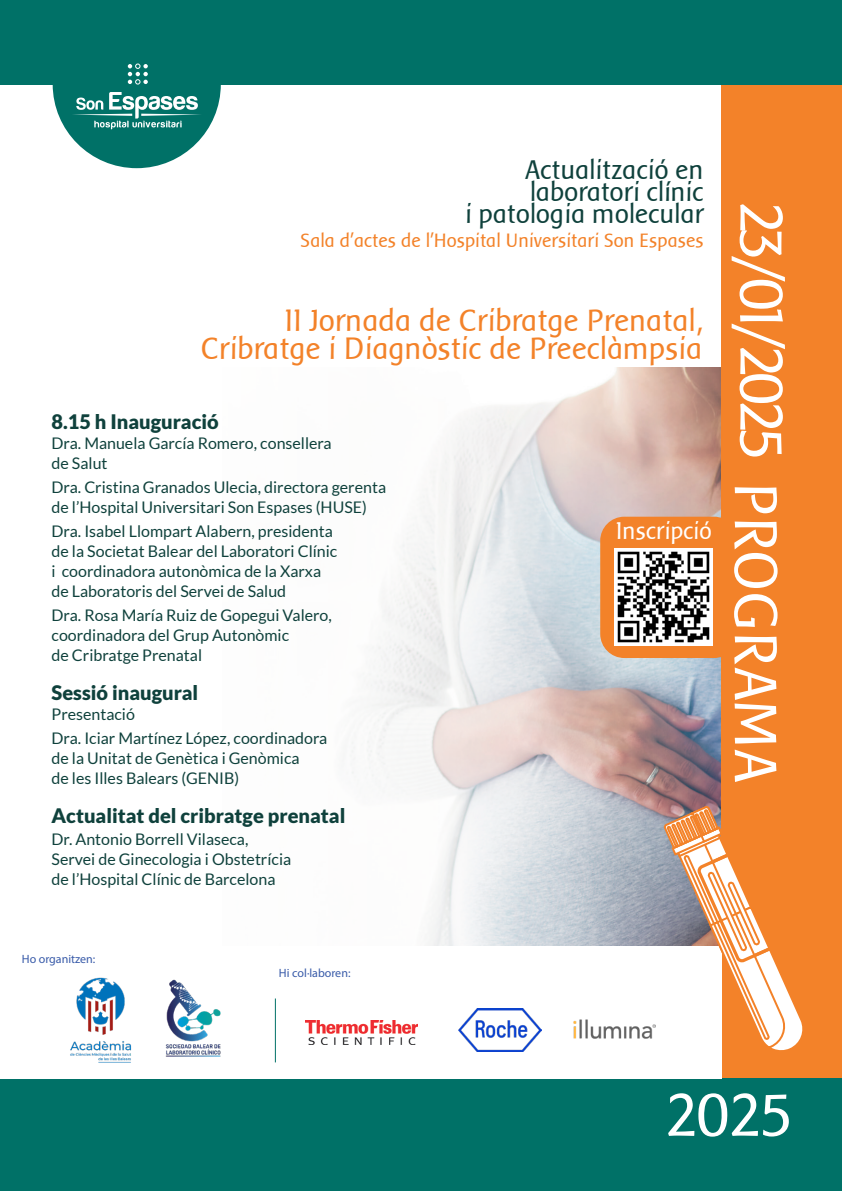
<style>
.page{position:relative;width:842px;height:1191px;background:#fff}
.page>*{position:absolute;margin:0;border:0;box-sizing:border-box;transform-origin:0 0}
.t1{font:62px "Baar Sophia";letter-spacing:-.02em;color:#fff}
.t2{font:32px/28px "Baar Sophia";color:#f38229;text-align:right}
.t3{font:28px/22px "Baar Sophia";color:#0f413c;text-align:right}
.t4{font:25px "Baar Sophia";color:#fff}
.t5{font:900 20px "Lato";color:#0f413c}
.t6{font:20px "Baar Sophia";color:#f38229}
.t7{font:16px/20px "Lato";color:#0f413c}
.t8{font:12px "Myriad Pro";color:#395ba9}
</style>
<div class="page">
<img style="left:350px;top:367px;width:371px;height:579px">
<div style="left:721px;top:0;width:121px;height:1191px;background:#f38229"></div>
<div style="left:0;top:1078px;width:842px;height:113px;background:#007167"></div>
<div style="left:0;top:0;width:842px;height:84px;background:#007167"></div>
<div style="left:53px;top:0;width:168px;height:168px;background:#007167;border-radius:50%"></div>
<svg style="left:73px;top:92px;width:128px;height:37px"></svg>
<svg style="left:128px;top:64px;width:20px;height:20px"></svg>
<img style="left:70px;top:977px;width:62px;height:86px">
<img style="left:165px;top:979px;width:56px;height:78px">
<hr style="left:275px;top:998px;width:1px;height:64px;background:#007167">
<img style="left:459px;top:1008px;width:82px;height:43px">
<img style="left:305px;top:1020px;width:112px;height:24px">
<img style="left:574px;top:1019px;width:81px;height:19px">
<svg style="left:662px;top:804px;width:141px;height:250px"></svg>
<div style="left:600px;top:517px;width:138px;height:141px;background:#f38229;border-radius:24px"></div>
<img style="left:615px;top:548px;width:97px;height:97px">
<h3 class="t3" style="left:466px;top:159px;width:240px">Actualització en laboratori clínic<br>i patologia molecular</h3>
<p class="t6" style="left:301px;top:229px;width:405px">Sala d’actes de l’Hospital Universitari Son Espases</p>
<h2 class="t2" style="left:202px;top:306px;width:503px">II Jornada de Cribratge Prenatal,<br>Cribratge i Diagnòstic de Preeclàmpsia</h2>
<p class="t5" style="left:52px;top:409px;width:169px">8.15 h Inauguració</p>
<p class="t7" style="left:52px;top:432px;width:282px">Dra. Manuela García Romero, consellera de Salut</p>
<p class="t7" style="left:52px;top:476px;width:336px">Dra. Cristina Granados Ulecia, directora gerenta de l’Hospital Universitari Son Espases (HUSE)</p>
<p class="t7" style="left:52px;top:520px;width:287px">Dra. Isabel Llompart Alabern, presidenta de la Societat Balear del Laboratori Clínic i coordinadora autonòmica de la Xarxa de Laboratoris del Servei de Salud</p>
<p class="t7" style="left:52px;top:604px;width:282px">Dra. Rosa María Ruiz de Gopegui Valero, coordinadora del Grup Autonòmic<br>de Cribratge Prenatal</p>
<p class="t5" style="left:52px;top:680px;width:148px">Sessió inaugural</p>
<p class="t7" style="left:52px;top:701px;width:277px;line-height:24px">Presentació<br>Dra. Iciar Martínez López, coordinadora</p>
<p class="t7" style="left:52px;top:747px;width:249px">de la Unitat de Genètica i Genòmica de les Illes Balears (GENIB)</p>
<p class="t5" style="left:52px;top:803px;width:295px">Actualitat del cribratge prenatal</p>
<p class="t7" style="left:52px;top:828px;width:241px">Dr. Antonio Borrell Vilaseca,<br>Servei de Ginecologia i Obstetrícia de l’Hospital Clínic de Barcelona</p>
<h3 class="t4" style="left:617px;top:517px;width:97px">Inscripció</h3>
<h1 class="t1" style="left:794px;top:202px;width:584px;rotate:90deg">23/01/2025 PROGRAMA</h1>
<p class="t8" style="left:22px;top:951px;width:75px">Ho organitzen:</p>
<p class="t8" style="left:279px;top:965px;width:73px">Hi col·laboren:</p>
<h1 class="t1" style="left:666px;top:1081px;width:129px">2025</h1>
</div>
